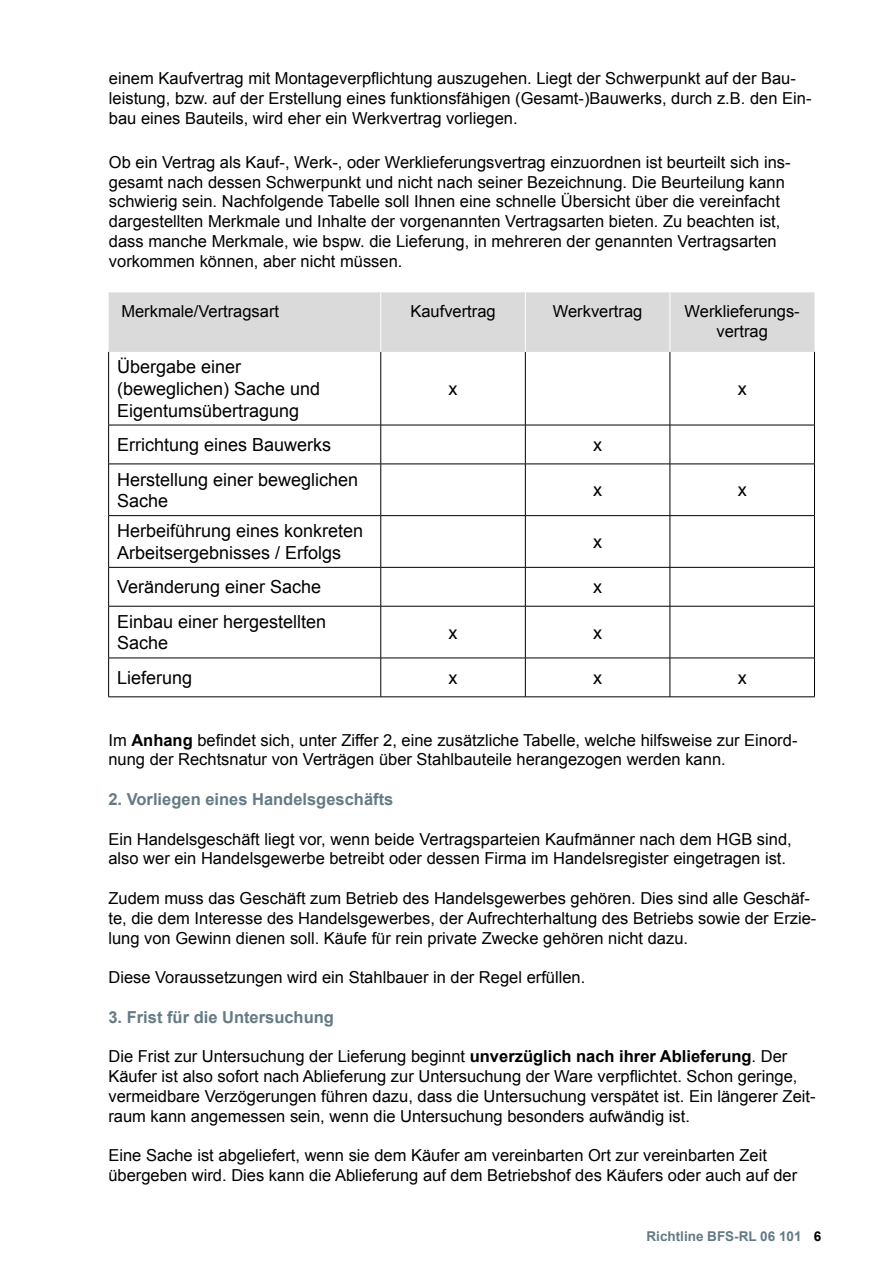
<style>
.page{position:relative;width:893px;height:1263px;background:#fff}
.page>*{position:absolute;margin:0;border:0;box-sizing:border-box;transform-origin:0 0}
.t1{font:18px/21.6px "Arial";color:#000}
.t2{font:16.5px/19.8px "Arial";color:#000}
.t3{font:700 16.5px "Arial";color:#647a84}
.t4{font:700 13.5px "Arial";color:#647a84}
.t5{font:700 13.5px "Arial";color:#000}
.s1{font-weight:700}
</style>
<div class="page">
<div style="left:109px;top:292px;width:705px;height:60px;background:#dadada"></div>
<hr style="left:108px;top:352px;width:1px;height:73px;background:#000">
<hr style="left:814px;top:352px;width:1px;height:73px;background:#000">
<hr style="left:108px;top:425px;width:1px;height:39px;background:#000">
<hr style="left:814px;top:425px;width:1px;height:39px;background:#000">
<hr style="left:108px;top:464px;width:1px;height:51px;background:#000">
<hr style="left:814px;top:464px;width:1px;height:51px;background:#000">
<hr style="left:108px;top:516px;width:1px;height:51px;background:#000">
<hr style="left:814px;top:516px;width:1px;height:51px;background:#000">
<hr style="left:108px;top:567px;width:1px;height:39px;background:#000">
<hr style="left:814px;top:567px;width:1px;height:39px;background:#000">
<hr style="left:108px;top:606px;width:1px;height:52px;background:#000">
<hr style="left:814px;top:606px;width:1px;height:52px;background:#000">
<hr style="left:108px;top:658px;width:1px;height:39px;background:#000">
<hr style="left:814px;top:658px;width:1px;height:39px;background:#000">
<hr style="left:108px;top:696px;width:273px;height:1px;background:#000">
<hr style="left:381px;top:696px;width:144px;height:1px;background:#000">
<hr style="left:525px;top:696px;width:145px;height:1px;background:#000">
<hr style="left:670px;top:696px;width:145px;height:1px;background:#000">
<hr style="left:380px;top:352px;width:1px;height:73px;background:#000">
<hr style="left:525px;top:352px;width:1px;height:73px;background:#000">
<hr style="left:670px;top:352px;width:1px;height:73px;background:#000">
<hr style="left:108px;top:425px;width:273px;height:1px;background:#000">
<hr style="left:381px;top:425px;width:144px;height:1px;background:#000">
<hr style="left:380px;top:425px;width:1px;height:39px;background:#000">
<hr style="left:525px;top:425px;width:145px;height:1px;background:#000">
<hr style="left:525px;top:425px;width:1px;height:39px;background:#000">
<hr style="left:670px;top:425px;width:145px;height:1px;background:#000">
<hr style="left:670px;top:425px;width:1px;height:39px;background:#000">
<hr style="left:108px;top:464px;width:273px;height:1px;background:#000">
<hr style="left:381px;top:464px;width:144px;height:1px;background:#000">
<hr style="left:380px;top:464px;width:1px;height:51px;background:#000">
<hr style="left:525px;top:464px;width:145px;height:1px;background:#000">
<hr style="left:525px;top:464px;width:1px;height:51px;background:#000">
<hr style="left:670px;top:464px;width:145px;height:1px;background:#000">
<hr style="left:670px;top:464px;width:1px;height:51px;background:#000">
<hr style="left:108px;top:515px;width:273px;height:1px;background:#000">
<hr style="left:381px;top:515px;width:144px;height:1px;background:#000">
<hr style="left:380px;top:516px;width:1px;height:51px;background:#000">
<hr style="left:525px;top:515px;width:145px;height:1px;background:#000">
<hr style="left:525px;top:516px;width:1px;height:51px;background:#000">
<hr style="left:670px;top:515px;width:145px;height:1px;background:#000">
<hr style="left:670px;top:516px;width:1px;height:51px;background:#000">
<hr style="left:108px;top:567px;width:273px;height:1px;background:#000">
<hr style="left:381px;top:567px;width:144px;height:1px;background:#000">
<hr style="left:380px;top:567px;width:1px;height:39px;background:#000">
<hr style="left:525px;top:567px;width:145px;height:1px;background:#000">
<hr style="left:525px;top:567px;width:1px;height:39px;background:#000">
<hr style="left:670px;top:567px;width:145px;height:1px;background:#000">
<hr style="left:670px;top:567px;width:1px;height:39px;background:#000">
<hr style="left:108px;top:606px;width:273px;height:1px;background:#000">
<hr style="left:381px;top:606px;width:144px;height:1px;background:#000">
<hr style="left:380px;top:606px;width:1px;height:52px;background:#000">
<hr style="left:525px;top:606px;width:145px;height:1px;background:#000">
<hr style="left:525px;top:606px;width:1px;height:52px;background:#000">
<hr style="left:670px;top:606px;width:145px;height:1px;background:#000">
<hr style="left:670px;top:606px;width:1px;height:52px;background:#000">
<hr style="left:108px;top:658px;width:273px;height:1px;background:#000">
<hr style="left:381px;top:658px;width:144px;height:1px;background:#000">
<hr style="left:380px;top:658px;width:1px;height:39px;background:#000">
<hr style="left:525px;top:658px;width:145px;height:1px;background:#000">
<hr style="left:525px;top:658px;width:1px;height:39px;background:#000">
<hr style="left:670px;top:658px;width:145px;height:1px;background:#000">
<hr style="left:670px;top:658px;width:1px;height:39px;background:#000">
<hr style="left:380px;top:292px;width:1px;height:60px;background:#fff">
<hr style="left:525px;top:292px;width:1px;height:60px;background:#fff">
<hr style="left:670px;top:292px;width:1px;height:60px;background:#fff">
<p class="t2" style="left:109px;top:69px;width:704px">einem Kaufvertrag mit Montageverpflichtung auszugehen. Liegt der Schwerpunkt auf der Bau&shy;leistung, bzw. auf der Erstellung eines funktionsfähigen (Gesamt-)Bauwerks, durch z.B. den Ein&shy;bau eines Bauteils, wird eher ein Werkvertrag vorliegen.</p>
<p class="t2" style="left:109px;top:154px;width:683px">Ob ein Vertrag als Kauf-, Werk-, oder Werklieferungsvertrag einzuordnen ist beurteilt sich ins&shy;gesamt nach dessen Schwerpunkt und nicht nach seiner Bezeichnung. Die Beurteilung kann schwierig sein. Nachfolgende Tabelle soll Ihnen eine schnelle Übersicht über die vereinfacht dargestellten Merkmale und Inhalte der vorgenannten Vertragsarten bieten. Zu beachten ist, dass manche Merkmale, wie bspw. die Lieferung, in mehreren der genannten Vertragsarten vorkommen können, aber nicht müssen.</p>
<p class="t2" style="left:121px;top:303px;width:159px">Merkmale/Vertragsart</p>
<p class="t2" style="left:410px;top:303px;width:87px">Kaufvertrag</p>
<p class="t2" style="left:553px;top:303px;width:91px">Werkvertrag</p>
<p class="t2" style="left:685px;top:303px;width:117px;text-align:center">Werklieferungs&shy;vertrag</p>
<p class="t1" style="left:117px;top:358px;width:205px">Übergabe einer (beweglichen) Sache und<br>Eigentumsübertragung</p>
<p class="t1" style="left:449px;top:379px;width:10px">x</p>
<p class="t1" style="left:738px;top:379px;width:10px">x</p>
<p class="t1" style="left:117px;top:435px;width:216px">Errichtung eines Bauwerks</p>
<p class="t1" style="left:593px;top:435px;width:10px">x</p>
<p class="t1" style="left:117px;top:470px;width:243px">Herstellung einer beweglichen<br>Sache</p>
<p class="t1" style="left:593px;top:481px;width:10px">x</p>
<p class="t1" style="left:738px;top:481px;width:10px">x</p>
<p class="t1" style="left:117px;top:522px;width:248px">Herbeiführung eines konkreten<br>Arbeitsergebnisses / Erfolgs</p>
<p class="t1" style="left:593px;top:532px;width:10px">x</p>
<p class="t1" style="left:117px;top:578px;width:206px">Veränderung einer Sache</p>
<p class="t1" style="left:593px;top:578px;width:10px">x</p>
<p class="t1" style="left:117px;top:612px;width:211px">Einbau einer hergestellten<br>Sache</p>
<p class="t1" style="left:449px;top:623px;width:10px">x</p>
<p class="t1" style="left:593px;top:623px;width:10px">x</p>
<p class="t1" style="left:117px;top:668px;width:77px">Lieferung</p>
<p class="t1" style="left:449px;top:668px;width:10px">x</p>
<p class="t1" style="left:593px;top:668px;width:10px">x</p>
<p class="t1" style="left:738px;top:668px;width:10px">x</p>
<p class="t2" style="left:108px;top:731px;width:691px">Im <span class="s1">Anhang</span> befindet sich, unter Ziffer 2, eine zusätzliche Tabelle, welche hilfsweise zur Einord&shy;nung der Rechtsnatur von Verträgen über Stahlbauteile herangezogen werden kann.</p>
<p class="t3" style="left:108px;top:793px;width:286px">2. Vorliegen eines Handelsgeschäfts</p>
<p class="t2" style="left:108px;top:830px;width:685px">Ein Handelsgeschäft liegt vor, wenn beide Vertragsparteien Kaufmänner nach dem HGB sind, also wer ein Handelsgewerbe betreibt oder dessen Firma im Handelsregister eingetragen ist.</p>
<p class="t2" style="left:108px;top:890px;width:709px">Zudem muss das Geschäft zum Betrieb des Handelsgewerbes gehören. Dies sind alle Geschäf&shy;te, die dem Interesse des Handelsgewerbes, der Aufrechterhaltung des Betriebs sowie der Erzie&shy;lung von Gewinn dienen soll. Käufe für rein private Zwecke gehören nicht dazu.</p>
<p class="t2" style="left:108px;top:969px;width:478px">Diese Voraussetzungen wird ein Stahlbauer in der Regel erfüllen.</p>
<p class="t3" style="left:108px;top:1011px;width:227px">3. Frist für die Untersuchung</p>
<p class="t2" style="left:108px;top:1048px;width:709px">Die Frist zur Untersuchung der Lieferung beginnt <span class="s1">unverzüglich nach ihrer Ablieferung</span>. Der Käufer ist also sofort nach Ablieferung zur Untersuchung der Ware verpflichtet. Schon geringe, vermeidbare Verzögerungen führen dazu, dass die Untersuchung verspätet ist. Ein längerer Zeit&shy;raum kann angemessen sein, wenn die Untersuchung besonders aufwändig ist.</p>
<p class="t2" style="left:108px;top:1147px;width:690px">Eine Sache ist abgeliefert, wenn sie dem Käufer am vereinbarten Ort zur vereinbarten Zeit übergeben wird. Dies kann die Ablieferung auf dem Betriebshof des Käufers oder auch auf der</p>
<p class="t4" style="left:646px;top:1231px;width:157px">Richtline BFS-RL 06 101</p>
<p class="t5" style="left:814px;top:1231px;width:9px">6</p>
</div>
